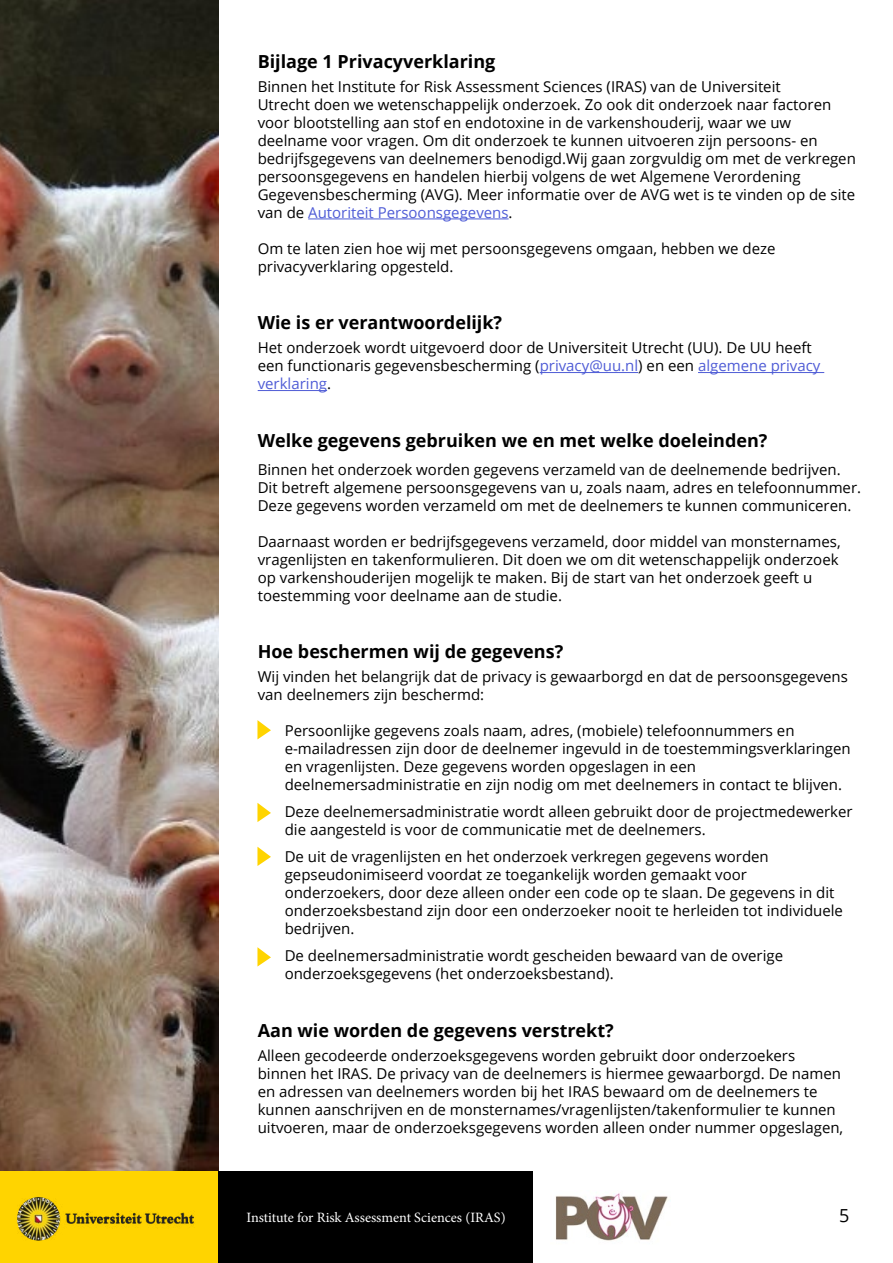
<style>
.page{position:relative;width:893px;height:1263px;background:#fff}
.page>*{position:absolute;margin:0;border:0;box-sizing:border-box;transform-origin:0 0}
.t1{font:700 18px "Open Sans";color:#000}
.t2{font:18px "Open Sans";color:#000}
.t3{font:15px/18px "Open Sans";color:#000}
.t4{font:14.25px "Minion Pro";letter-spacing:-.005em;color:#fff}
.s1{color:#4f5cd6}
</style>
<div class="page">
<img style="left:0;top:0;width:218px;height:1172px">
<hr style="left:308px;top:219px;width:201px;height:1px;background:#4f5cd6">
<hr style="left:540px;top:372px;width:98px;height:1px;background:#4f5cd6">
<hr style="left:698px;top:372px;width:126px;height:1px;background:#4f5cd6">
<hr style="left:258px;top:390px;width:69px;height:1px;background:#4f5cd6">
<div style="left:0;top:1172px;width:218px;height:91px;background:#ffd400"></div>
<img style="left:17px;top:1197px;width:177px;height:44px">
<div style="left:218px;top:1172px;width:315px;height:91px;background:#000"></div>
<svg style="left:257px;top:720px;width:14px;height:19px"></svg>
<svg style="left:257px;top:803px;width:14px;height:19px"></svg>
<svg style="left:257px;top:847px;width:14px;height:19px"></svg>
<svg style="left:257px;top:947px;width:14px;height:19px"></svg>
<img style="left:555px;top:1193px;width:113px;height:48px">
<p class="t1" style="left:258px;top:49px;width:239px">Bijlage 1 Privacyverklaring</p>
<p class="t3" style="left:258px;top:77px;width:600px">Binnen het Institute for Risk Assessment Sciences (IRAS) van de Universiteit<br>Utrecht doen we wetenschappelijk onderzoek. Zo ook dit onderzoek naar factoren voor blootstelling aan stof en endotoxine in de varkenshouderij, waar we uw deelname voor vragen. Om dit onderzoek te kunnen uitvoeren zijn persoons- en bedrijfsgegevens van deelnemers benodigd.Wij gaan zorgvuldig om met de verkregen persoonsgegevens en handelen hierbij volgens de wet Algemene Verordening Gegevensbescherming (AVG). Meer informatie over de AVG wet is te vinden op de site van de <span class="s1">Autoriteit Persoonsgegevens</span>.</p>
<p class="t3" style="left:258px;top:239px;width:519px">Om te laten zien hoe wij met persoonsgegevens omgaan, hebben we deze privacyverklaring opgesteld.</p>
<p class="t1" style="left:258px;top:310px;width:246px">Wie is er verantwoordelijk?</p>
<p class="t3" style="left:258px;top:339px;width:564px">Het onderzoek wordt uitgevoerd door de Universiteit Utrecht (UU). De UU heeft een functionaris gegevensbescherming (<span class="s1">privacy@uu.nl</span>) en een <span class="s1">algemene privacy verklaring</span>.</p>
<p class="t1" style="left:258px;top:428px;width:511px">Welke gegevens gebruiken we en met welke doeleinden?</p>
<p class="t3" style="left:258px;top:460px;width:605px">Binnen het onderzoek worden gegevens verzameld van de deelnemende bedrijven.<br>Dit betreft algemene persoonsgegevens van u, zoals naam, adres en telefoonnummer.<br>Deze gegevens worden verzameld om met de deelnemers te kunnen communiceren.</p>
<p class="t3" style="left:258px;top:532px;width:585px">Daarnaast worden er bedrijfsgegevens verzameld, door middel van monsternames, vragenlijsten en takenformulieren. Dit doen we om dit wetenschappelijk onderzoek op varkenshouderijen mogelijk te maken. Bij de start van het onderzoek geeft u toestemming voor deelname aan de studie.</p>
<p class="t1" style="left:258px;top:639px;width:307px">Hoe beschermen wij de gegevens?</p>
<p class="t3" style="left:258px;top:667px;width:592px">Wij vinden het belangrijk dat de privacy is gewaarborgd en dat de persoonsgegevens van deelnemers zijn beschermd:</p>
<p class="t3" style="left:285px;top:721px;width:568px;text-indent:-27px">• Persoonlijke gegevens zoals naam, adres, (mobiele) telefoonnummers en e-mailadressen zijn door de deelnemer ingevuld in de toestemmingsverklaringen en vragenlijsten. Deze gegevens worden opgeslagen in een deelnemersadministratie en zijn nodig om met deelnemers in contact te blijven.</p>
<p class="t3" style="left:285px;top:802px;width:569px;text-indent:-27px">• Deze deelnemersadministratie wordt alleen gebruikt door de projectmedewerker die aangesteld is voor de communicatie met de deelnemers.</p>
<p class="t3" style="left:285px;top:847px;width:560px;text-indent:-27px">• De uit de vragenlijsten en het onderzoek verkregen gegevens worden gepseudonimiseerd voordat ze toegankelijk worden gemaakt voor onderzoekers, door deze alleen onder een code op te slaan. De gegevens in dit onderzoeksbestand zijn door een onderzoeker nooit te herleiden tot individuele bedrijven.</p>
<p class="t3" style="left:285px;top:946px;width:500px;text-indent:-27px">• De deelnemersadministratie wordt gescheiden bewaard van de overige onderzoeksgegevens (het onderzoeksbestand).</p>
<p class="t1" style="left:258px;top:1018px;width:358px">Aan wie worden de gegevens verstrekt?</p>
<p class="t3" style="left:258px;top:1046px;width:587px">Alleen gecodeerde onderzoeksgegevens worden gebruikt door onderzoekers binnen het IRAS. De privacy van de deelnemers is hiermee gewaarborgd. De namen en adressen van deelnemers worden bij het IRAS bewaard om de deelnemers te kunnen aanschrijven en de monsternames/vragenlijsten/takenformulier te kunnen uitvoeren, maar de onderzoeksgegevens worden alleen onder nummer opgeslagen,</p>
<p class="t4" style="left:246px;top:1208px;width:261px">Institute for Risk Assessment Sciences (IRAS)</p>
<p class="t2" style="left:839px;top:1203px;width:12px">5</p>
</div>
